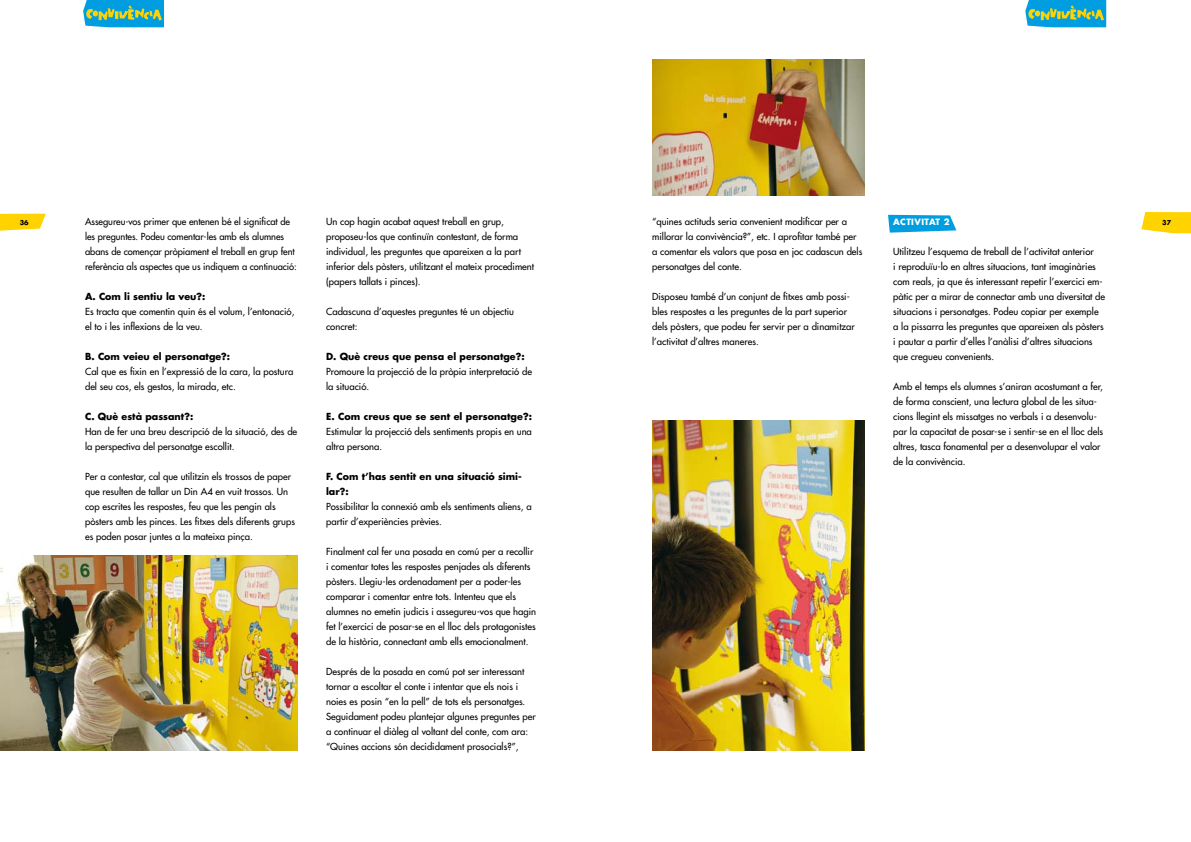
<style>
.page{position:relative;width:1191px;height:842px;background:#fff}
.page>*{position:absolute;margin:0;border:0;box-sizing:border-box;transform-origin:0 0}
.t1{font:9.5px/15px "Futura LT";color:#000}
.t2{font:700 9.5px/15px "Futura LT";color:#000}
.t3{font:700 8.5px "Futura LT";letter-spacing:.05em;color:#fff}
.t4{font:700 6.5px "Futura LT";color:#000}
</style>
<div class="page">
<svg style="left:0;top:214px;width:46px;height:17px"></svg>
<svg style="left:1141px;top:212px;width:50px;height:21px"></svg>
<svg style="left:888px;top:215px;width:68px;height:18px"></svg>
<svg style="left:83px;top:0;width:81px;height:27px;background:#38aab5"></svg>
<svg style="left:1025px;top:0;width:81px;height:27px;background:#38aab5"></svg>
<img style="left:652px;top:60px;width:213px;height:135px">
<img style="left:652px;top:420px;width:213px;height:330px">
<img style="left:0;top:555px;width:298px;height:195px">
<p class="t4" style="left:20px;top:218px;width:10px">36</p>
<p class="t1" style="left:85px;top:214px;width:206px">Assegureu-vos primer que entenen bé el significat de</p>
<p class="t4" style="left:1162px;top:218px;width:10px">37</p>
<p class="t1" style="left:85px;top:229px;width:213px">les preguntes. Podeu comentar-les amb els alumnes abans de començar pròpiament el treball en grup fent referència als aspectes que us indiquem a continuació:</p>
<p class="t2" style="left:85px;top:289px;width:122px">A. Com li sentiu la veu?:</p>
<p class="t1" style="left:85px;top:304px;width:211px">Es tracta que comentin quin és el volum, l’entonació, el to i les inflexions de la veu.</p>
<p class="t2" style="left:85px;top:349px;width:147px">B. Com veieu el personatge?:</p>
<p class="t1" style="left:85px;top:364px;width:210px">Cal que es fixin en l’expressió de la cara, la postura del seu cos, els gestos, la mirada, etc.</p>
<p class="t2" style="left:85px;top:409px;width:110px">C. Què està passant?:</p>
<p class="t1" style="left:85px;top:424px;width:214px">Han de fer una breu descripció de la situació, des de la perspectiva del personatge escollit.</p>
<p class="t1" style="left:85px;top:469px;width:211px">Per a contestar, cal que utilitzin els trossos de paper que resulten de tallar un Din A4 en vuit trossos. Un cop escrites les respostes, feu que les pengin als pòsters amb les pinces. Les fitxes dels diferents grups es poden posar juntes a la mateixa pinça.</p>
<p class="t1" style="left:652px;top:214px;width:212px">“quines actituds seria convenient modificar per a millorar la convivència?”, etc. I aprofitar també per a comentar els valors que posa en joc cadascun dels personatges del conte.</p>
<p class="t1" style="left:652px;top:289px;width:204px">Disposeu també d’un conjunt de fitxes amb possi&shy;bles respostes a les preguntes de la part superior dels pòsters, que podeu fer servir per a dinamitzar l’activitat d’altres maneres.</p>
<p class="t1" style="left:326px;top:214px;width:210px">Un cop hagin acabat aquest treball en grup, proposeu-los que continuïn contestant, de forma individual, les preguntes que apareixen a la part inferior dels pòsters, utilitzant el mateix procediment (papers tallats i pinces).</p>
<p class="t1" style="left:326px;top:304px;width:189px">Cadascuna d’aquestes preguntes té un objectiu concret:</p>
<p class="t2" style="left:326px;top:349px;width:200px">D. Què creus que pensa el personatge?:</p>
<p class="t1" style="left:326px;top:364px;width:207px">Promoure la projecció de la pròpia interpretació de la situació.</p>
<p class="t2" style="left:326px;top:409px;width:207px">E. Com creus que se sent el personatge?:</p>
<p class="t1" style="left:326px;top:424px;width:207px">Estimular la projecció dels sentiments propis en una altra persona.</p>
<p class="t2" style="left:326px;top:469px;width:197px">F. Com t’has sentit en una situació simi&shy;lar?:</p>
<p class="t1" style="left:326px;top:499px;width:207px">Possibilitar la connexió amb els sentiments aliens, a partir d’experiències prèvies.</p>
<p class="t1" style="left:326px;top:544px;width:211px">Finalment cal fer una posada en comú per a recollir i comentar totes les respostes penjades als diferents pòsters. Llegiu-les ordenadament per a poder-les comparar i comentar entre tots. Intenteu que els alumnes no emetin judicis i assegureu-vos que hagin fet l’exercici de posar-se en el lloc dels protagonistes de la història, connectant amb ells emocionalment.</p>
<p class="t1" style="left:326px;top:664px;width:211px">Després de la posada en comú pot ser interessant tornar a escoltar el conte i intentar que els nois i noies es posin “en la pell” de tots els personatges.<br>Seguidament podeu plantejar algunes preguntes per a continuar el diàleg al voltant del conte, com ara: “Quines accions són decididament prosocials?”,</p>
<p class="t3" style="left:893px;top:216px;width:58px">ACTIVITAT 2</p>
<p class="t1" style="left:893px;top:244px;width:213px">Utilitzeu l’esquema de treball de l’activitat anterior<br>i reproduïu-lo en altres situacions, tant imaginàries com reals, ja que és interessant repetir l’exercici em&shy;pàtic per a mirar de connectar amb una diversitat de situacions i personatges. Podeu copiar per exemple a la pissarra les preguntes que apareixen als pòsters i pautar a partir d’elles l’anàlisi d’altres situacions que cregueu convenients.</p>
<p class="t1" style="left:893px;top:379px;width:211px">Amb el temps els alumnes s’aniran acostumant a fer, de forma conscient, una lectura global de les situa&shy;cions llegint els missatges no verbals i a desenvolu&shy;par la capacitat de posar-se i sentir-se en el lloc dels altres, tasca fonamental per a desenvolupar el valor de la convivència.</p>
</div>
